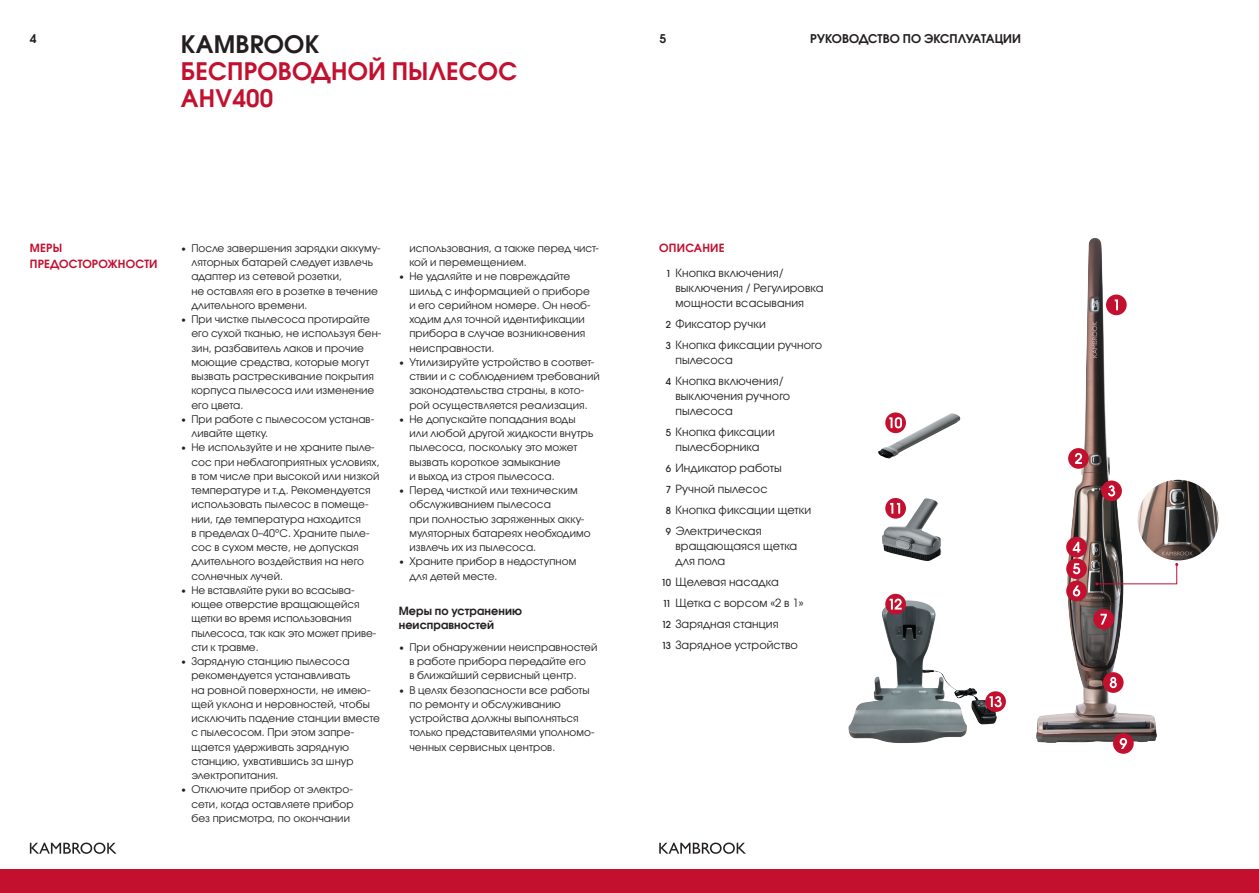
<style>
.page{position:relative;width:1259px;height:893px;background:#fff}
.page>*{position:absolute;margin:0;border:0;box-sizing:border-box;transform-origin:0 0}
.t1{font:24px/27px "Avant Garde Gothic ITC Dm";letter-spacing:.01em;color:#c3102f}
.t2{font:24px "Avant Garde Gothic ITC Dm";letter-spacing:.01em;color:#231f20}
.t3{font:12px "Avant Garde Gothic ITC Dm";letter-spacing:.01em;color:#231f20}
.t4{font:11.25px/21px "Avant Garde Gothic ITC";letter-spacing:.005em;color:#231f20}
.t5{font:11.25px/14.2px "Avant Garde Gothic ITC Dm";letter-spacing:.005em;color:#231f20}
.t6{font:11.25px/16.5px "Avant Garde Gothic ITC Dm";letter-spacing:.015em;color:#c3102f}
.t7{font:10.5px/14.2px "Avant Garde Gothic ITC";letter-spacing:.005em;color:#231f20}
.s1{font-weight:500;font-size:8.85px}
.s2{font-weight:500;font-size:9.6px}
</style>
<div class="page">
<img style="left:1036px;top:238px;width:121px;height:505px">
<img style="left:878px;top:413px;width:83px;height:45px">
<img style="left:882px;top:498px;width:59px;height:63px">
<img style="left:848px;top:598px;width:156px;height:145px">
<div style="left:1106px;top:295px;width:20px;height:20px;background:#c3102f;border-radius:50%"></div>
<svg style="left:1114px;top:299px;width:4px;height:11px"></svg>
<div style="left:1068px;top:448px;width:20px;height:21px;background:#c3102f;border-radius:50%"></div>
<svg style="left:1075px;top:453px;width:7px;height:11px"></svg>
<div style="left:1101px;top:480px;width:21px;height:21px;background:#c3102f;border-radius:50%"></div>
<svg style="left:1108px;top:485px;width:7px;height:11px"></svg>
<div style="left:1066px;top:537px;width:21px;height:20px;background:#c3102f;border-radius:50%"></div>
<svg style="left:1072px;top:542px;width:8px;height:10px"></svg>
<div style="left:1066px;top:558px;width:21px;height:21px;background:#c3102f;border-radius:50%"></div>
<svg style="left:1072px;top:563px;width:8px;height:11px"></svg>
<div style="left:1066px;top:581px;width:21px;height:20px;background:#c3102f;border-radius:50%"></div>
<svg style="left:1072px;top:585px;width:8px;height:11px"></svg>
<div style="left:1103px;top:672px;width:20px;height:21px;background:#c3102f;border-radius:50%"></div>
<svg style="left:1109px;top:677px;width:8px;height:11px"></svg>
<div style="left:1113px;top:733px;width:20px;height:21px;background:#c3102f;border-radius:50%"></div>
<svg style="left:1119px;top:738px;width:8px;height:11px"></svg>
<div style="left:885px;top:412px;width:21px;height:21px;background:#c3102f;border-radius:50%"></div>
<svg style="left:889px;top:417px;width:13px;height:11px"></svg>
<div style="left:1093px;top:609px;width:21px;height:20px;background:#c3102f;border-radius:50%"></div>
<svg style="left:1100px;top:614px;width:7px;height:10px"></svg>
<svg style="left:885px;top:498px;width:21px;height:21px"></svg>
<svg style="left:890px;top:503px;width:10px;height:11px"></svg>
<div style="left:885px;top:594px;width:21px;height:20px;background:#c3102f;border-radius:50%"></div>
<svg style="left:889px;top:598px;width:12px;height:11px"></svg>
<div style="left:985px;top:691px;width:21px;height:21px;background:#c3102f;border-radius:50%"></div>
<svg style="left:989px;top:696px;width:12px;height:11px"></svg>
<div style="left:0;top:869px;width:1259px;height:24px;background:#c3102f"></div>
<svg style="left:30px;top:843px;width:87px;height:11px"></svg>
<svg style="left:659px;top:843px;width:87px;height:11px"></svg>
<img style="left:1137px;top:480px;width:81px;height:80px;border-radius:40px">
<svg style="left:1095px;top:563px;width:83px;height:22px"></svg>
<p class="t3" style="left:30px;top:31px;width:8px">4</p>
<p class="t3" style="left:659px;top:31px;width:8px">5</p>
<h1 class="t2" style="left:181px;top:29px;width:140px">KAMBROOK</h1>
<h1 class="t1" style="left:181px;top:57px;width:338px">БЕСПРОВОДНОЙ ПЫЛЕСОС<br>AHV400</h1>
<p class="t3" style="left:810px;top:31px;width:212px">РУКОВОДСТВО ПО ЭКСПЛУАТАЦИИ</p>
<p class="t6" style="left:30px;top:239px;width:129px">МЕРЫ<br>ПРЕДОСТОРОЖНОСТИ</p>
<p class="t7" style="left:191px;top:241px;width:191px;text-indent:-11px"><span class="s1">•</span> После завершения зарядки аккуму&shy;ляторных батарей следует извлечь адаптер из сетевой розетки,<br>не оставляя его в розетке в течение длительного времени.</p>
<p class="t7" style="left:191px;top:312px;width:191px;text-indent:-11px"><span class="s1">•</span> При чистке пылесоса протирайте его сухой тканью, не используя бен&shy;зин, разбавитель лаков и прочие моющие средства, которые могут вызвать растрескивание покрытия корпуса пылесоса или изменение его цвета.</p>
<p class="t7" style="left:191px;top:412px;width:184px;text-indent:-11px"><span class="s1">•</span> При работе с пылесосом устанав&shy;ливайте щетку.</p>
<p class="t7" style="left:191px;top:440px;width:190px;text-indent:-11px"><span class="s1">•</span> Не используйте и не храните пыле&shy;сос при неблагоприятных условиях, в том числе при высокой или низкой температуре и т.д. Рекомендуется использовать пылесос в помеще&shy;нии, где температура находится<br>в пределах 0–40°C. Храните пыле&shy;сос в сухом месте, не допуская длительного воздействия на него солнечных лучей.</p>
<p class="t7" style="left:191px;top:583px;width:186px;text-indent:-11px"><span class="s1">•</span> Не вставляйте руки во всасыва&shy;ющее отверстие вращающейся щетки во время использования пылесоса, так как это может приве&shy;сти к травме.</p>
<p class="t7" style="left:191px;top:654px;width:190px;text-indent:-11px"><span class="s1">•</span> Зарядную станцию пылесоса рекомендуется устанавливать<br>на ровной поверхности, не имею&shy;щей уклона и неровностей, чтобы исключить падение станции вместе с пылесосом. При этом запре&shy;щается удерживать зарядную станцию, ухватившись за шнур электропитания.</p>
<p class="t7" style="left:191px;top:782px;width:164px;text-align:justify;text-indent:-11px"><span class="s1">•</span> Отключите прибор от электро&shy;сети, когда оставляете прибор без присмотра, по окончании</p>
<p class="t7" style="left:409px;top:241px;width:191px">использования, а также перед чист&shy;кой и перемещением.</p>
<p class="t7" style="left:409px;top:269px;width:183px;text-indent:-11px"><span class="s1">•</span> Не удаляйте и не повреждайте шильд с информацией о приборе и его серийном номере. Он необ&shy;ходим для точной идентификации прибора в случае возникновения неисправности.</p>
<p class="t7" style="left:409px;top:355px;width:192px;text-indent:-11px"><span class="s1">•</span> Утилизируйте устройство в соответ&shy;ствии и с соблюдением требований законодательства страны, в кото&shy;рой осуществляется реализация.</p>
<p class="t7" style="left:409px;top:412px;width:185px;text-indent:-11px"><span class="s1">•</span> Не допускайте попадания воды или любой другой жидкости внутрь пылесоса, поскольку это может вызвать короткое замыкание<br>и выход из строя пылесоса.</p>
<p class="t7" style="left:409px;top:483px;width:183px;text-indent:-11px"><span class="s1">•</span> Перед чисткой или техническим обслуживанием пылесоса<br>при полностью заряженных акку&shy;муляторных батареях необходимо извлечь их из пылесоса.</p>
<p class="t7" style="left:409px;top:554px;width:168px;text-indent:-11px"><span class="s1">•</span> Храните прибор в недоступном для детей месте.</p>
<p class="t5" style="left:399px;top:604px;width:125px">Меры по устранению неисправностей</p>
<p class="t7" style="left:409px;top:640px;width:190px;text-indent:-11px"><span class="s1">•</span> При обнаружении неисправностей в работе прибора передайте его<br>в ближайший сервисный центр.</p>
<p class="t7" style="left:409px;top:682px;width:187px;text-indent:-11px"><span class="s1">•</span> В целях безопасности все работы по ремонту и обслуживанию устройства должны выполняться только представителями уполномо&shy;ченных сервисных центров.</p>
<p class="t6" style="left:659px;top:239px;width:67px">ОПИСАНИЕ</p>
<p class="t4" style="left:675px;top:265px;width:150px;line-height:15px;text-indent:-10px"><span class="s2">1</span> Кнопка включения/ выключения / Регулировка мощности всасывания</p>
<p class="t4" style="left:666px;top:313px;width:158px"><span class="s2">2</span> Фиксатор ручки<br><span class="s2">3</span> Кнопка фиксации ручного</p>
<p class="t4" style="left:666px;top:349px;width:119px;text-indent:10px">пылесоса<br><span class="s2">4</span> Кнопка включения/</p>
<p class="t4" style="left:675px;top:388px;width:116px;line-height:15px">выключения ручного пылесоса</p>
<p class="t4" style="left:666px;top:424px;width:111px;line-height:15px;text-align:center"><span class="s2">5</span> Кнопка фиксации пылесборника</p>
<p class="t4" style="left:666px;top:457px;width:147px"><span class="s2">6</span> Индикатор работы<br><span class="s2">7</span> Ручной пылесос<br><span class="s2">8</span> Кнопка фиксации щетки<br><span class="s2">9</span> Электрическая</p>
<p class="t4" style="left:675px;top:538px;width:123px;line-height:15px">вращающаяся щетка для пола</p>
<p class="t4" style="left:661px;top:571px;width:144px"><span class="s2">10</span> Щелевая насадка<br><span class="s2">11</span> Щетка с ворсом «2 в 1»<br><span class="s2">12</span> Зарядная станция<br><span class="s2">13</span> Зарядное устройство</p>
</div>
